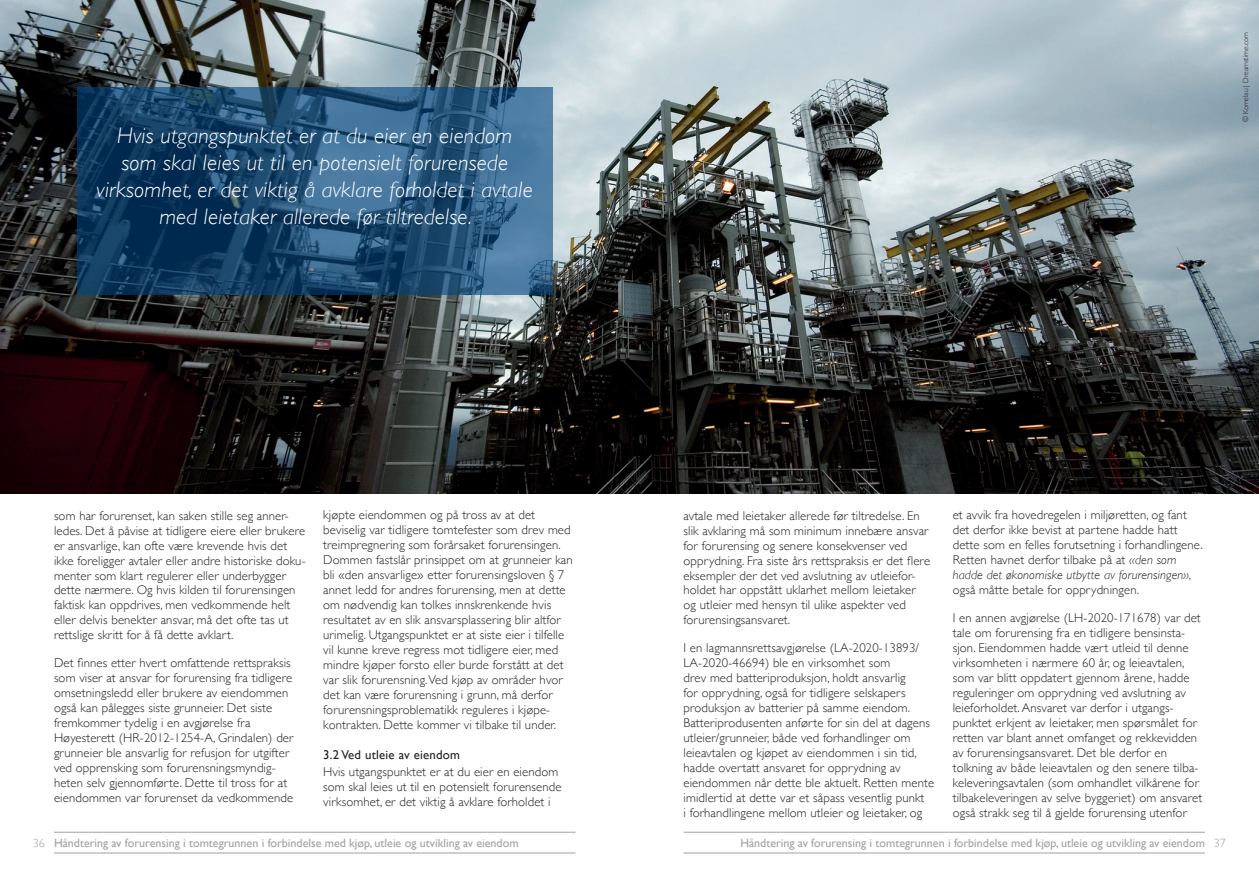
<style>
.page{position:relative;width:1259px;height:893px;background:#fff}
.page>*{position:absolute;margin:0;border:0;box-sizing:border-box;transform-origin:0 0}
.t1{font:italic 300 22.5px/27px "Gill Sans";letter-spacing:.01em;color:#fff;text-align:center}
.t2{font:300 12.75px/15px "Gill Sans";letter-spacing:.01em;color:#231f20}
.t3{font:12.75px "Gill Sans";letter-spacing:.02em;color:#231f20}
.t4{font:12px "Gill Sans";color:#a1a1a5}
.t5{font:300 12px "Gill Sans";color:#a1a1a5}
.t6{font:300 7.5px "Gill Sans";color:#231f20}
.s1{font-style:italic}
</style>
<div class="page">
<hr style="left:54px;top:832px;width:521px;height:1px;background:#a1a1a5">
<hr style="left:54px;top:853px;width:521px;height:1px;background:#a1a1a5">
<hr style="left:683px;top:832px;width:522px;height:1px;background:#a1a1a5">
<hr style="left:683px;top:853px;width:522px;height:1px;background:#a1a1a5">
<img style="left:0;top:0;width:1259px;height:494px">
<svg style="left:77px;top:87px;width:475px;height:208px;background:#234f75"></svg>
<h1 class="t1" style="left:97px;top:122px;width:438px">Hvis utgangspunktet er at du eier en eiendom<br>som skal leies ut til en potensielt forurensede virksomhet, er det viktig å avklare forholdet i avtale med leietaker allerede før tiltredelse.</h1>
<p class="t6" style="left:1239px;top:122px;width:92px;rotate:-90deg">© Komelau | Dreamstime.com</p>
<p class="t2" style="left:952px;top:507px;width:251px">et avvik fra hovedregelen i miljøretten, og fant det derfor ikke bevist at partene hadde hatt dette som en felles forutsetning i forhandlingene.<br>Retten havnet derfor tilbake på at <span class="s1">«den som hadde det økonomiske utbytte av forurensingen»,</span></p>
<p class="t2" style="left:952px;top:576px;width:249px;line-height:27.8px">også måtte betale for opprydningen.<br>I en annen avgjørelse (LH-2020-171678) var det</p>
<p class="t2" style="left:952px;top:625px;width:251px">tale om forurensing fra en tidligere bensinsta&shy;sjon. Eiendommen hadde vært utleid til denne virksomheten i nærmere 60 år, og leieavtalen, som var blitt oppdatert gjennom årene, hadde reguleringer om opprydning ved avslutning av leieforholdet. Ansvaret var derfor i utgangs&shy;punktet erkjent av leietaker, men spørsmålet for retten var blant annet omfanget og rekkevidden av forurensingsansvaret. Det ble derfor en tolkning av både leieavtalen og den senere tilba&shy;keleveringsavtalen (som omhandlet vilkårene for tilbakeleveringen av selve byggeriet) om ansvaret også strakk seg til å gjelde forurensing utenfor</p>
<p class="t4" style="left:740px;top:836px;width:466px">Håndtering av forurensing i tomtegrunnen i forbindelse med kjøp, utleie og utvikling av eiendom</p>
<p class="t2" style="left:54px;top:507px;width:253px">som har forurenset, kan saken stille seg anner&shy;ledes. Det å påvise at tidligere eiere eller brukere er ansvarlige, kan ofte være krevende hvis det ikke foreligger avtaler eller andre historiske doku&shy;menter som klart regulerer eller underbygger dette nærmere. Og hvis kilden til forurensingen faktisk kan oppdrives, men vedkommende helt eller delvis benekter ansvar, må det ofte tas ut rettslige skritt for å få dette avklart.</p>
<p class="t2" style="left:54px;top:655px;width:241px">Det finnes etter hvert omfattende rettspraksis som viser at ansvar for forurensing fra tidligere omsetningsledd eller brukere av eiendommen også kan pålegges siste grunneier. Det siste fremkommer tydelig i en avgjørelse fra Høyesterett (HR-2012-1254-A, Grindalen) der grunneier ble ansvarlig for refusjon for utgifter ved opprensking som forurensningsmyndig&shy;heten selv gjennomførte. Dette til tross for at eiendommen var forurenset da vedkommende</p>
<p class="t2" style="left:683px;top:507px;width:248px">avtale med leietaker allerede før tiltredelse. En slik avklaring må som minimum innebære ansvar for forurensing og senere konsekvenser ved opprydning. Fra siste års rettspraksis er det flere eksempler der det ved avslutning av utleiefor&shy;holdet har oppstått uklarhet mellom leietaker og utleier med hensyn til ulike aspekter ved forurensingsansvaret.</p>
<p class="t2" style="left:683px;top:640px;width:252px">I en lagmannsrettsavgjørelse (LA-2020-13893/ LA-2020-46694) ble en virksomhet som<br>drev med batteriproduksjon, holdt ansvarlig<br>for opprydning, også for tidligere selskapers produksjon av batterier på samme eiendom.<br>Batteriprodusenten anførte for sin del at dagens utleier/grunneier, både ved forhandlinger om leieavtalen og kjøpet av eiendommen i sin tid, hadde overtatt ansvaret for opprydning av eiendommen når dette ble aktuelt. Retten mente imidlertid at dette var et såpass vesentlig punkt<br>i forhandlingene mellom utleier og leietaker, og</p>
<p class="t2" style="left:323px;top:507px;width:251px">kjøpte eiendommen og på tross av at det beviselig var tidligere tomtefester som drev med treimpregnering som forårsaket forurensingen.<br>Dommen fastslår prinsippet om at grunneier kan bli «den ansvarlige» etter forurensingsloven § 7 annet ledd for andres forurensing, men at dette om nødvendig kan tolkes innskrenkende hvis resultatet av en slik ansvarsplassering blir altfor urimelig. Utgangspunktet er at siste eier i tilfelle vil kunne kreve regress mot tidligere eier, med mindre kjøper forsto eller burde forstått at det var slik forurensning. Ved kjøp av områder hvor det kan være forurensning i grunn, må derfor forurensningsproblematikk reguleres i kjøpe&shy;kontrakten. Dette kommer vi tilbake til under.</p>
<p class="t3" style="left:323px;top:747px;width:138px">3.2 Ved utleie av eiendom</p>
<p class="t2" style="left:323px;top:764px;width:240px">Hvis utgangspunktet er at du eier en eiendom som skal leies ut til en potensielt forurensende virksomhet, er det viktig å avklare forholdet i</p>
<p class="t4" style="left:54px;top:836px;width:466px">Håndtering av forurensing i tomtegrunnen i forbindelse med kjøp, utleie og utvikling av eiendom</p>
<p class="t5" style="left:33px;top:834px;width:13px">36</p>
<p class="t5" style="left:1214px;top:834px;width:13px">37</p>
</div>
